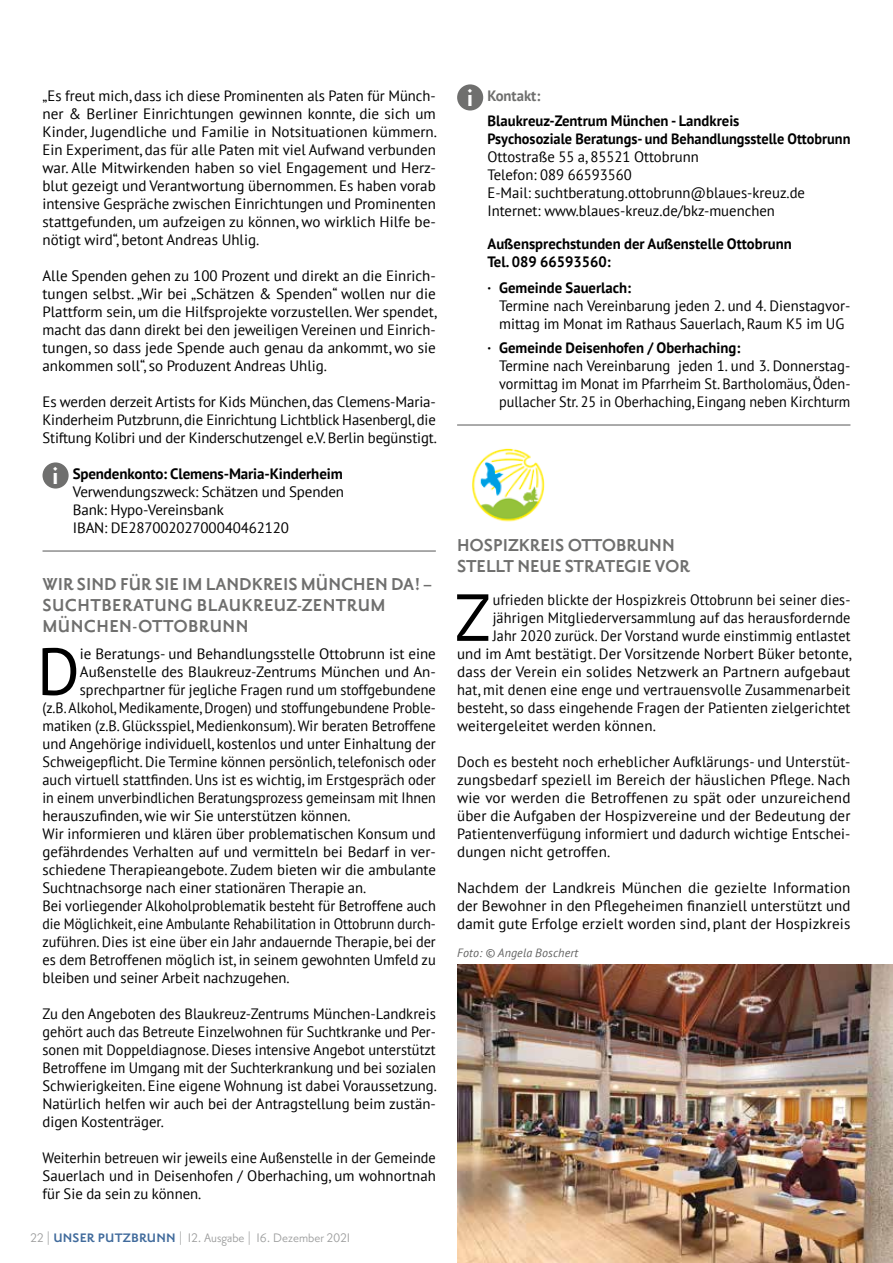
<style>
.page{position:relative;width:893px;height:1263px;background:#fff}
.page>*{position:absolute;margin:0;border:0;box-sizing:border-box;transform-origin:0 0}
.t1{font:66.45px "PT Sans";color:#000}
.t2{font:700 21px/21px "Priori Sans OT";letter-spacing:.02em;color:#6f6f6e;scale:.95 1}
.t3{font:700 21px/21px "Priori Sans OT";color:#6f6f6e;scale:.95 1}
.t4{font:15px/18px "PT Sans";color:#000;text-align:justify}
.t5{font:15px/18px "PT Sans";color:#000;text-align:justify;scale:.95 1}
.t6{font:15px "PT Sans";color:#000;scale:.96 1}
.t7{font:700 15px/25.5px "PT Sans";color:#000}
.t8{font:15px "PT Sans";color:#000;scale:.93 1}
.t9{font:15px "PT Sans";color:#000;scale:.94 1}
.t10{font:15px "PT Sans";color:#000;scale:.92 1}
.t11{font:700 15px "PT Sans";color:#000;scale:.95 1}
.t12{font:15px "Priori Sans OT";color:#9c9d9d}
.t13{font:italic 12px "PT Sans";letter-spacing:.01em;color:#636362}
.s1{font-family:"Priori Sans OT";font-weight:700;font-size:31.2px;color:#fff}
.s2{font-weight:700}
.s3{font-weight:700;color:#416b9c}
.s4{font-family:"Priori Sans OT";font-size:31.2px;color:#fff}
.s5{color:#6f6f6e}
</style>
<div class="page">
<hr style="left:43px;top:551px;width:393px;height:1px;background:#565656">
<svg style="left:43px;top:462px;width:26px;height:26px"></svg>
<hr style="left:457px;top:425px;width:393px;height:1px;background:#565656">
<svg style="left:457px;top:84px;width:26px;height:26px"></svg>
<img style="left:472px;top:448px;width:73px;height:74px">
<img style="left:457px;top:965px;width:436px;height:298px">
<p class="t4" style="left:43px;top:86px;width:396px">„Es freut mich, dass ich diese Prominenten als Paten für Münch&shy;ner &amp; Berliner Einrichtungen gewinnen konnte, die sich um Kinder, Jugendliche und Familie in Notsituationen kümmern.<br>Ein Experiment, das für alle Paten mit viel Aufwand verbunden war. Alle Mitwirkenden haben so viel Engagement und Herz&shy;blut gezeigt und Verantwortung übernommen. Es haben vorab intensive Gespräche zwischen Einrichtungen und Prominenten stattgefunden, um aufzeigen zu können, wo wirklich Hilfe be&shy;nötigt wird“, betont Andreas Uhlig.</p>
<p class="t4" style="left:43px;top:266px;width:396px">Alle Spenden gehen zu 100 Prozent und direkt an die Einrich&shy;tungen selbst. „Wir bei „Schätzen &amp; Spenden“ wollen nur die Plattform sein, um die Hilfsprojekte vorzustellen. Wer spendet, macht das dann direkt bei den jeweiligen Vereinen und Einrich&shy;tungen, so dass jede Spende auch genau da ankommt, wo sie ankommen soll“, so Produzent Andreas Uhlig.</p>
<p class="t4" style="left:43px;top:392px;width:396px">Es werden derzeit Artists for Kids München, das Clemens-Maria-Kinderheim Putzbrunn, die Einrichtung Lichtblick Hasenbergl, die Stiftung Kolibri und der Kinderschutzengel e.V. Berlin begünstigt.</p>
<p class="t4" style="left:73px;top:464px;width:273px;text-align:left;text-indent:-21px"><span class="s1">i</span> <span class="s2">Spendenkonto: Clemens-Maria-Kinderheim </span>Verwendungszweck: Schätzen und Spenden Bank: Hypo-Vereinsbank<br>IBAN: DE28700202700040462120</p>
<h2 class="t2" style="left:43px;top:574px;width:411px">WIR SIND FÜR SIE IM LANDKREIS MÜNCHEN DA! –<br>SUCHTBERATUNG BLAUKREUZ-ZENTRUM<br>MÜNCHEN-OTTOBRUNN</h2>
<h1 class="t1" style="left:37px;top:629px;width:45px">D</h1>
<p class="t4" style="left:80px;top:644px;width:357px">ie Beratungs- und Behandlungsstelle Ottobrunn ist eine</p>
<p class="t4" style="left:80px;top:662px;width:357px">Außenstelle des Blaukreuz-Zentrums München und An-</p>
<p class="t5" style="left:80px;top:680px;width:376px">sprechpartner für jegliche Fragen rund um stoffgebundene</p>
<p class="t8" style="left:43px;top:698px;width:424px">(z.B. Alkohol, Medikamente, Drogen) und stoffungebundene Proble-</p>
<p class="t5" style="left:43px;top:716px;width:415px">matiken (z.B. Glücksspiel, Medienkonsum). Wir beraten Betroffene</p>
<p class="t4" style="left:43px;top:734px;width:395px">und Angehörige individuell, kostenlos und unter Einhaltung der</p>
<p class="t5" style="left:43px;top:752px;width:416px">Schweigepflicht. Die Termine können persönlich, telefonisch oder</p>
<p class="t6" style="left:43px;top:770px;width:411px">auch virtuell stattfinden. Uns ist es wichtig, im Erstgespräch oder</p>
<p class="t8" style="left:43px;top:788px;width:424px">in einem unverbindlichen Beratungsprozess gemeinsam mit Ihnen</p>
<p class="t4" style="left:43px;top:806px;width:310px">herauszufinden, wie wir Sie unterstützen können.</p>
<p class="t4" style="left:43px;top:824px;width:395px">Wir informieren und klären über problematischen Konsum und</p>
<p class="t4" style="left:43px;top:842px;width:395px">gefährdendes Verhalten auf und vermitteln bei Bedarf in ver-</p>
<p class="t4" style="left:43px;top:860px;width:395px">schiedene Therapieangebote. Zudem bieten wir die ambulante</p>
<p class="t4" style="left:43px;top:878px;width:325px">Suchtnachsorge nach einer stationären Therapie an.</p>
<p class="t6" style="left:43px;top:896px;width:411px">Bei vorliegender Alkoholproblematik besteht für Betroffene auch</p>
<p class="t10" style="left:43px;top:914px;width:429px">die Möglichkeit, eine Ambulante Rehabilitation in Ottobrunn durch-</p>
<p class="t5" style="left:43px;top:932px;width:415px">zuführen. Dies ist eine über ein Jahr andauernde Therapie, bei der</p>
<p class="t6" style="left:43px;top:950px;width:411px">es dem Betroffenen möglich ist, in seinem gewohnten Umfeld zu</p>
<p class="t4" style="left:43px;top:968px;width:249px">bleiben und seiner Arbeit nachzugehen.</p>
<p class="t4" style="left:43px;top:1004px;width:396px">Zu den Angeboten des Blaukreuz-Zentrums München-Landkreis gehört auch das Betreute Einzelwohnen für Suchtkranke und Per&shy;sonen mit Doppeldiagnose. Dieses intensive Angebot unterstützt Betroffene im Umgang mit der Suchterkrankung und bei sozialen Schwierigkeiten. Eine eigene Wohnung ist dabei Voraussetzung.<br>Natürlich helfen wir auch bei der Antragstellung beim zustän&shy;digen Kostenträger.</p>
<p class="t5" style="left:43px;top:1148px;width:416px">Weiterhin betreuen wir jeweils eine Außenstelle in der Gemeinde Sauerlach und in Deisenhofen / Oberhaching, um wohnortnah für Sie da sein zu können.</p>
<p class="t12" style="left:30px;top:1230px;width:321px">22 | <span class="s3">UNSER PUTZBRUNN</span> | 12. Ausgabe | 16. Dezember 2021</p>
<p class="t7" style="left:487px;top:82px;width:253px;text-indent:-21px"><span class="s4">i</span> <span class="s5">Kontakt:<br></span>Blaukreuz-Zentrum München - Landkreis</p>
<p class="t11" style="left:487px;top:129px;width:384px">Psychosoziale Beratungs- und Behandlungsstelle Ottobrunn</p>
<p class="t4" style="left:487px;top:148px;width:319px;text-align:left">Ottostraße 55 a, 85521 Ottobrunn<br>Telefon: 089 66593560<br>E-Mail: suchtberatung.ottobrunn@blaues-kreuz.de Internet: www.blaues-kreuz.de/bkz-muenchen</p>
<p class="t7" style="left:487px;top:235px;width:306px;line-height:18px">Außensprechstunden der Außenstelle Ottobrunn<br>Tel. 089 66593560:</p>
<p class="t7" style="left:487px;top:274px;width:145px">· Gemeinde Sauerlach:</p>
<p class="t4" style="left:499px;top:296px;width:353px">Termine nach Vereinbarung jeden 2. und 4. Dienstagvor&shy;mittag im Monat im Rathaus Sauerlach, Raum K5 im UG</p>
<p class="t7" style="left:487px;top:334px;width:254px">· Gemeinde Deisenhofen / Oberhaching:</p>
<p class="t4" style="left:499px;top:356px;width:353px">Termine nach Vereinbarung jeden 1. und 3. Donnerstag&shy;vormittag im Monat im Pfarrheim St. Bartholomäus, Öden&shy;pullacher Str. 25 in Oberhaching, Eingang neben Kirchturm</p>
<h2 class="t3" style="left:457px;top:535px;width:247px">HOSPIZKREIS OTTOBRUNN<br>STELLT NEUE STRATEGIE VOR</h2>
<h1 class="t1" style="left:455px;top:575px;width:38px">Z</h1>
<p class="t9" style="left:493px;top:590px;width:382px">ufrieden blickte der Hospizkreis Ottobrunn bei seiner dies-</p>
<p class="t5" style="left:493px;top:608px;width:378px">jährigen Mitgliederversammlung auf das herausfordernde</p>
<p class="t9" style="left:493px;top:626px;width:382px">Jahr 2020 zurück. Der Vorstand wurde einstimmig entlastet</p>
<p class="t4" style="left:457px;top:644px;width:396px">und im Amt bestätigt. Der Vorsitzende Norbert Büker betonte,</p>
<p class="t4" style="left:457px;top:662px;width:395px">dass der Verein ein solides Netzwerk an Partnern aufgebaut</p>
<p class="t4" style="left:457px;top:680px;width:395px">hat, mit denen eine enge und vertrauensvolle Zusammenarbeit</p>
<p class="t6" style="left:457px;top:698px;width:411px">besteht, so dass eingehende Fragen der Patienten zielgerichtet</p>
<p class="t4" style="left:457px;top:716px;width:200px">weitergeleitet werden können.</p>
<p class="t4" style="left:457px;top:752px;width:395px">Doch es besteht noch erheblicher Aufklärungs- und Unterstüt&shy;zungsbedarf speziell im Bereich der häuslichen Pflege. Nach wie vor werden die Betroffenen zu spät oder unzureichend über die Aufgaben der Hospizvereine und der Bedeutung der Patientenverfügung informiert und dadurch wichtige Entschei&shy;dungen nicht getroffen.</p>
<p class="t4" style="left:457px;top:878px;width:395px">Nachdem der Landkreis München die gezielte Information der Bewohner in den Pflegeheimen finanziell unterstützt und damit gute Erfolge erzielt worden sind, plant der Hospizkreis</p>
<p class="t13" style="left:457px;top:945px;width:123px">Foto: © Angela Boschert</p>
</div>
